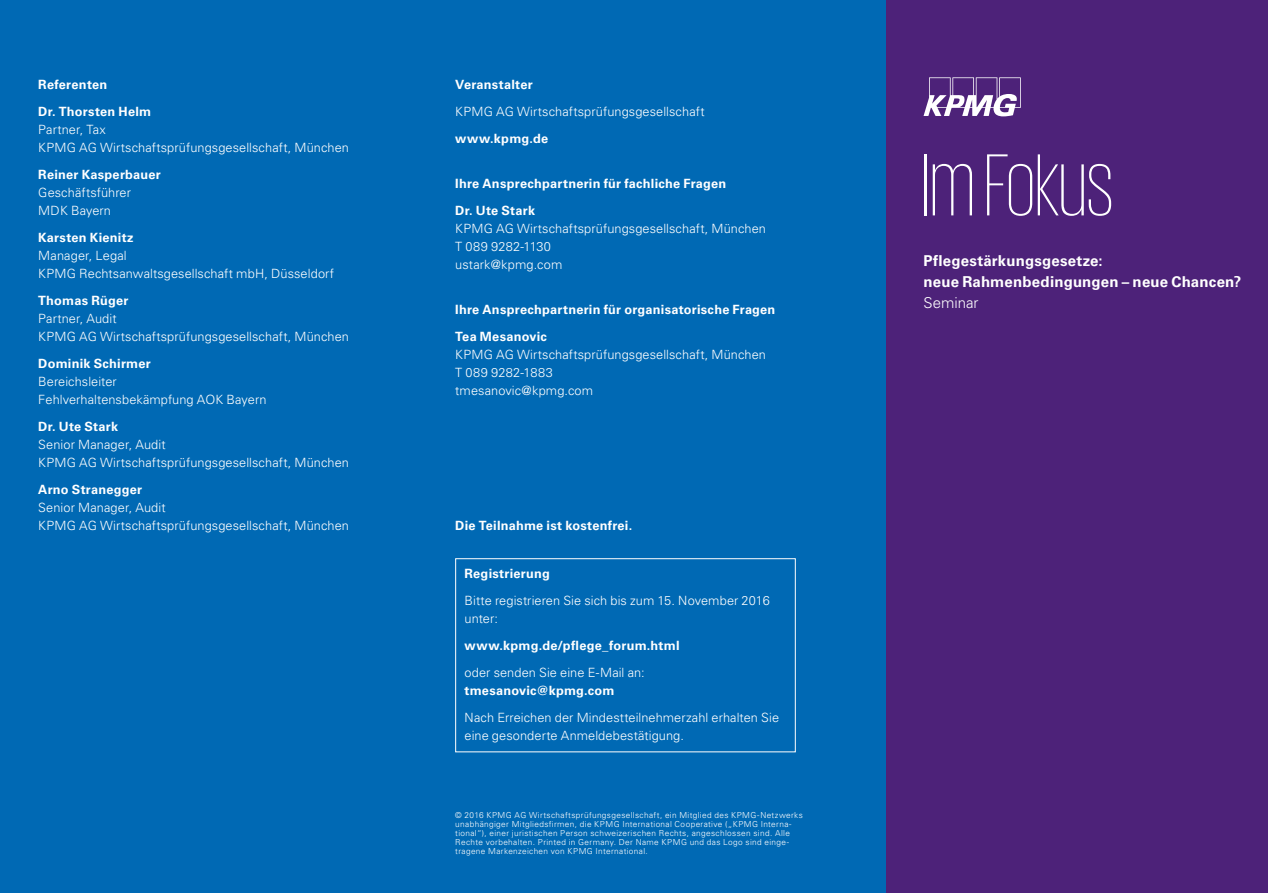
<style>
.page{position:relative;width:1268px;height:893px;background:#fff}
.page>*{position:absolute;margin:0;border:0;box-sizing:border-box;transform-origin:0 0}
.Cover-H1_Titel{font:200 90px "KPMG";color:#fff}
.Cover-H1_Subline_10{font:700 15px/21px "Univers LT Std";letter-spacing:.01em;color:#fff}
.Cover-P_Art_der_Vera{font:300 15px "Univers LT Std";color:#fff}
.Body-P_Programm_Copy{font:300 12.75px/18px "Univers LT Std";letter-spacing:.01em;color:#fff}
.Body-H1_Subheadline{font:700 12.75px "Univers LT Std";letter-spacing:.02em;color:#fff}
.Body-P_Programm_Copy-2{font:700 12.75px "Univers LT Std";letter-spacing:.02em;color:#fff}
.Back-P_Copyright{font:300 8.25px/9px "Univers LT Std";letter-spacing:.045em;color:#fff}
.s1{font-weight:700}
</style>
<div class="page">
<div style="left:842px;top:0;width:425px;height:893px;background:#4d2279"></div>
<div style="left:0;top:0;width:884px;height:893px;background:#0069b4"></div>
<svg style="left:923px;top:77px;width:97px;height:39px"></svg>
<div style="left:455px;top:558px;width:340px;height:194px;border:1px solid #fff"></div>
<h1 class="Body-H1_Subheadline" style="left:38px;top:77px;width:70px">Referenten</h1>
<p class="Body-P_Programm_Copy" style="left:38px;top:103px;width:312px"><span class="s1">Dr. Thorsten Helm<br></span>Partner, Tax<br>KPMG AG Wirtschaftsprüfungsgesellschaft, München</p>
<p class="Body-P_Programm_Copy" style="left:38px;top:166px;width:124px"><span class="s1">Reiner Kasperbauer<br></span>Geschäftsführer<br>MDK Bayern</p>
<p class="Body-P_Programm_Copy" style="left:38px;top:229px;width:297px"><span class="s1">Karsten Kienitz<br></span>Manager, Legal<br>KPMG Rechtsanwaltsgesellschaft mbH, Düsseldorf</p>
<p class="Body-P_Programm_Copy" style="left:38px;top:292px;width:312px"><span class="s1">Thomas Rüger<br></span>Partner, Audit<br>KPMG AG Wirtschaftsprüfungsgesellschaft, München</p>
<p class="Body-P_Programm_Copy" style="left:38px;top:355px;width:230px"><span class="s1">Dominik Schirmer<br></span>Bereichsleiter<br>Fehlverhaltensbekämpfung AOK Bayern</p>
<p class="Body-P_Programm_Copy" style="left:38px;top:418px;width:312px"><span class="s1">Dr. Ute Stark<br></span>Senior Manager, Audit<br>KPMG AG Wirtschaftsprüfungsgesellschaft, München</p>
<p class="Body-P_Programm_Copy" style="left:38px;top:481px;width:312px"><span class="s1">Arno Stranegger<br></span>Senior Manager, Audit<br>KPMG AG Wirtschaftsprüfungsgesellschaft, München</p>
<h1 class="Body-H1_Subheadline" style="left:455px;top:77px;width:79px">Veranstalter</h1>
<p class="Body-P_Programm_Copy" style="left:455px;top:103px;width:251px">KPMG AG Wirtschaftsprüfungsgesellschaft</p>
<p class="Body-P_Programm_Copy-2" style="left:455px;top:131px;width:94px">www.kpmg.de</p>
<h1 class="Body-H1_Subheadline" style="left:455px;top:176px;width:272px">Ihre Ansprechpartnerin für fachliche Fragen</h1>
<p class="Body-P_Programm_Copy" style="left:455px;top:202px;width:312px"><span class="s1">Dr. Ute Stark<br></span>KPMG AG Wirtschaftsprüfungsgesellschaft, München<br>T 089 9282-1130<br>ustark@kpmg.com</p>
<h1 class="Body-H1_Subheadline" style="left:455px;top:302px;width:321px">Ihre Ansprechpartnerin für organisatorische Fragen</h1>
<p class="Body-P_Programm_Copy" style="left:455px;top:328px;width:312px"><span class="s1">Tea Mesanovic<br></span>KPMG AG Wirtschaftsprüfungsgesellschaft, München<br>T 089 9282-1883<br>tmesanovic@kpmg.com</p>
<p class="Body-P_Programm_Copy-2" style="left:455px;top:518px;width:178px">Die Teilnahme ist kostenfrei.</p>
<h1 class="Body-H1_Subheadline" style="left:464px;top:566px;width:87px">Registrierung</h1>
<p class="Body-P_Programm_Copy" style="left:464px;top:592px;width:307px">Bitte registrieren Sie sich bis zum 15. November 2016 unter:</p>
<p class="Body-P_Programm_Copy-2" style="left:464px;top:638px;width:216px">www.kpmg.de/pflege_forum.html</p>
<p class="Body-P_Programm_Copy" style="left:464px;top:664px;width:181px">oder senden Sie eine E-Mail an: <span class="s1">tmesanovic@kpmg.com</span></p>
<p class="Body-P_Programm_Copy" style="left:464px;top:709px;width:316px">Nach Erreichen der Mindestteilnehmerzahl erhalten Sie eine gesonderte Anmeldebestätigung.</p>
<p class="Back-P_Copyright" style="left:455px;top:811px;width:349px">© 2016 KPMG AG Wirtschaftsprüfungsgesellschaft, ein Mitglied des KPMG-Netzwerks unabhängiger Mitgliedsfirmen, die KPMG International Cooperative („KPMG Interna&shy;tional“), einer juristischen Person schweizerischen Rechts, angeschlossen sind. Alle Rechte vorbehalten. Printed in Germany. Der Name KPMG und das Logo sind einge&shy;tragene Markenzeichen von KPMG International.</p>
<h1 class="Cover-H1_Titel" style="left:921px;top:142px;width:193px">Im Fokus</h1>
<h1 class="Cover-H1_Subline_10" style="left:923px;top:251px;width:319px">Pflegestärkungsgesetze:<br>neue Rahmenbedingungen – neue Chancen?</h1>
<p class="Cover-P_Art_der_Vera" style="left:923px;top:294px;width:57px">Seminar</p>
</div>
